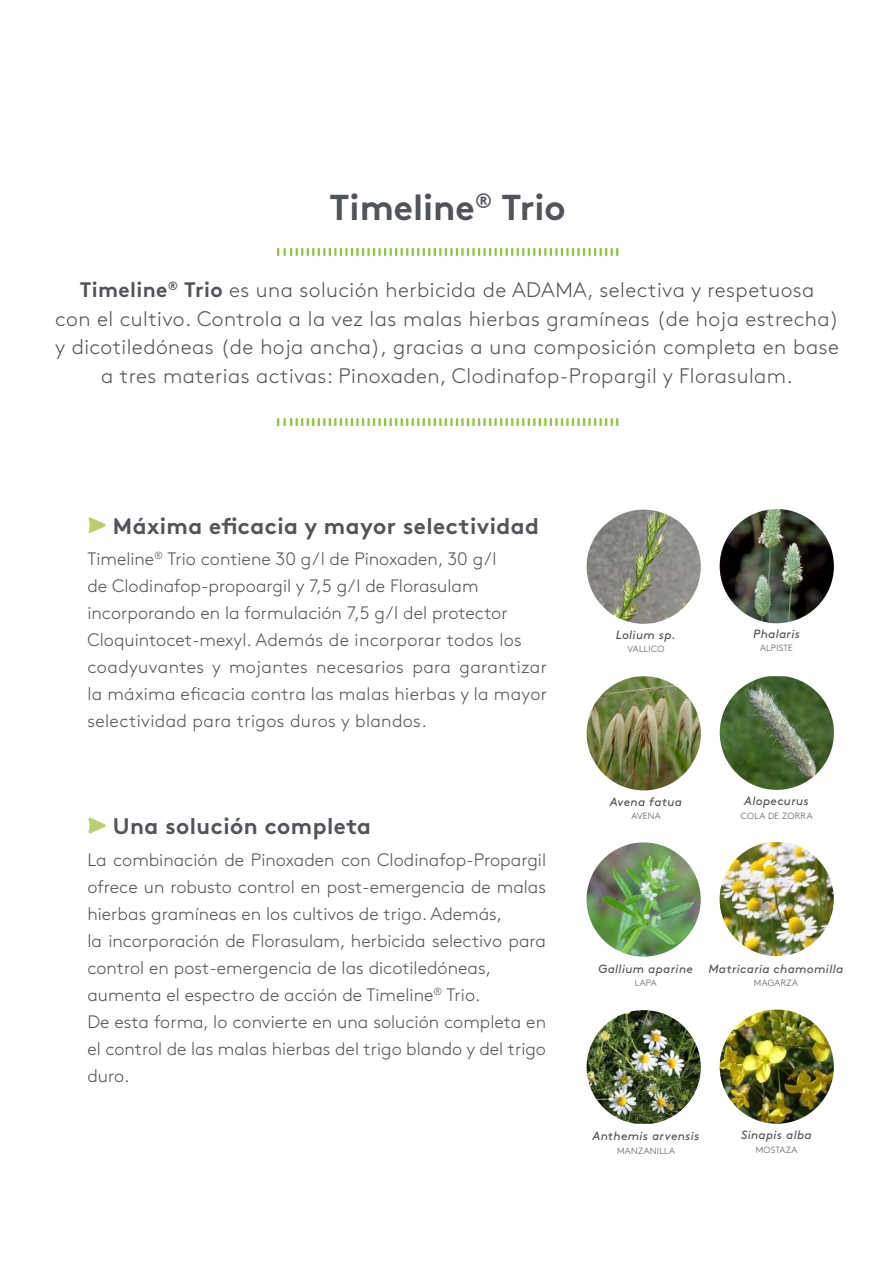
<style>
.page{position:relative;width:893px;height:1263px;background:#fff}
.page>*{position:absolute;margin:0;border:0;box-sizing:border-box;transform-origin:0 0}
.t1{font:700 36px "Brown Pro";color:#515458}
.t2{font:700 22.5px "Brown Pro";letter-spacing:.02em;color:#515458}
.t3{font:300 21px/28.5px "Brown Pro";letter-spacing:.02em;color:#515458;text-align:center}
.t4{font:300 18px/27px "Brown Pro";color:#515458}
.t5{font:italic 12px "Brown Pro";letter-spacing:.03em;color:#515458}
.t6{font:300 9px "Brown Pro";letter-spacing:.03em;color:#515458}
.s1{font-weight:700}
</style>
<div class="page">
<svg style="left:277px;top:248px;width:341px;height:8px"></svg>
<svg style="left:277px;top:418px;width:341px;height:8px"></svg>
<svg style="left:88px;top:818px;width:18px;height:15px"></svg>
<svg style="left:88px;top:517px;width:18px;height:16px"></svg>
<img style="left:587px;top:510px;width:114px;height:114px;border-radius:57px">
<img style="left:720px;top:509px;width:114px;height:114px;border-radius:57px">
<img style="left:587px;top:676px;width:114px;height:114px;border-radius:57px">
<img style="left:720px;top:676px;width:114px;height:114px">
<img style="left:586px;top:842px;width:115px;height:115px;border-radius:57px">
<img style="left:720px;top:842px;width:114px;height:114px;border-radius:57px">
<img style="left:587px;top:1010px;width:114px;height:114px">
<img style="left:720px;top:1009px;width:114px;height:115px;border-radius:57px">
<h1 class="t1" style="left:330px;top:178px;width:238px">Timeline<sup>®</sup> Trio</h1>
<p class="t3" style="left:55px;top:274px;width:785px"><span class="s1">Timeline</span><sup>®</sup> <span class="s1">Trio</span> es una solución herbicida de ADAMA, selectiva y respetuosa<br>con el cultivo. Controla a la vez las malas hierbas gramíneas (de hoja estrecha) y dicotiledóneas (de hoja ancha), gracias a una composición completa en base a tres materias activas: Pinoxaden, Clodinafop-Propargil y Florasulam.</p>
<p class="t2" style="left:113px;top:507px;width:427px">Máxima eficacia y mayor selectividad</p>
<p class="t4" style="left:87px;top:544px;width:461px">Timeline<sup>®</sup> Trio contiene 30 g/l de Pinoxaden, 30 g/l<br>de Clodinafop-propoargil y 7,5 g/l de Florasulam incorporando en la formulación 7,5 g/l del protector Cloquintocet-mexyl. Además de incorporar todos los coadyuvantes y mojantes necesarios para garantizar la máxima eficacia contra las malas hierbas y la mayor selectividad para trigos duros y blandos.</p>
<p class="t2" style="left:113px;top:808px;width:260px">Una solución completa</p>
<p class="t4" style="left:87px;top:845px;width:460px">La combinación de Pinoxaden con Clodinafop-Propargil ofrece un robusto control en post-emergencia de malas hierbas gramíneas en los cultivos de trigo. Además,<br>la incorporación de Florasulam, herbicida selectivo para control en post-emergencia de las dicotiledóneas, aumenta el espectro de acción de Timeline<sup>®</sup> Trio.<br>De esta forma, lo convierte en una solución completa en el control de las malas hierbas del trigo blando y del trigo duro.</p>
<p class="t5" style="left:616px;top:625px;width:62px">Lolium sp.</p>
<p class="t6" style="left:627px;top:642px;width:38px">VALLICO</p>
<p class="t5" style="left:610px;top:792px;width:74px">Avena fatua</p>
<p class="t6" style="left:631px;top:809px;width:31px">AVENA</p>
<p class="t5" style="left:753px;top:625px;width:48px">Phalaris</p>
<p class="t6" style="left:760px;top:642px;width:34px">ALPISTE</p>
<p class="t5" style="left:744px;top:792px;width:66px">Alopecurus</p>
<p class="t6" style="left:741px;top:809px;width:73px">COLA DE ZORRA</p>
<p class="t5" style="left:598px;top:959px;width:96px">Gallium aparine</p>
<p class="t6" style="left:635px;top:976px;width:23px">LAPA</p>
<p class="t5" style="left:708px;top:959px;width:136px">Matricaria chamomilla</p>
<p class="t6" style="left:754px;top:976px;width:46px">MAGARZA</p>
<p class="t5" style="left:593px;top:1127px;width:108px">Anthemis arvensis</p>
<p class="t6" style="left:617px;top:1144px;width:59px">MANZANILLA</p>
<p class="t5" style="left:741px;top:1126px;width:72px">Sinapis alba</p>
<p class="t6" style="left:756px;top:1143px;width:43px">MOSTAZA</p>
</div>
